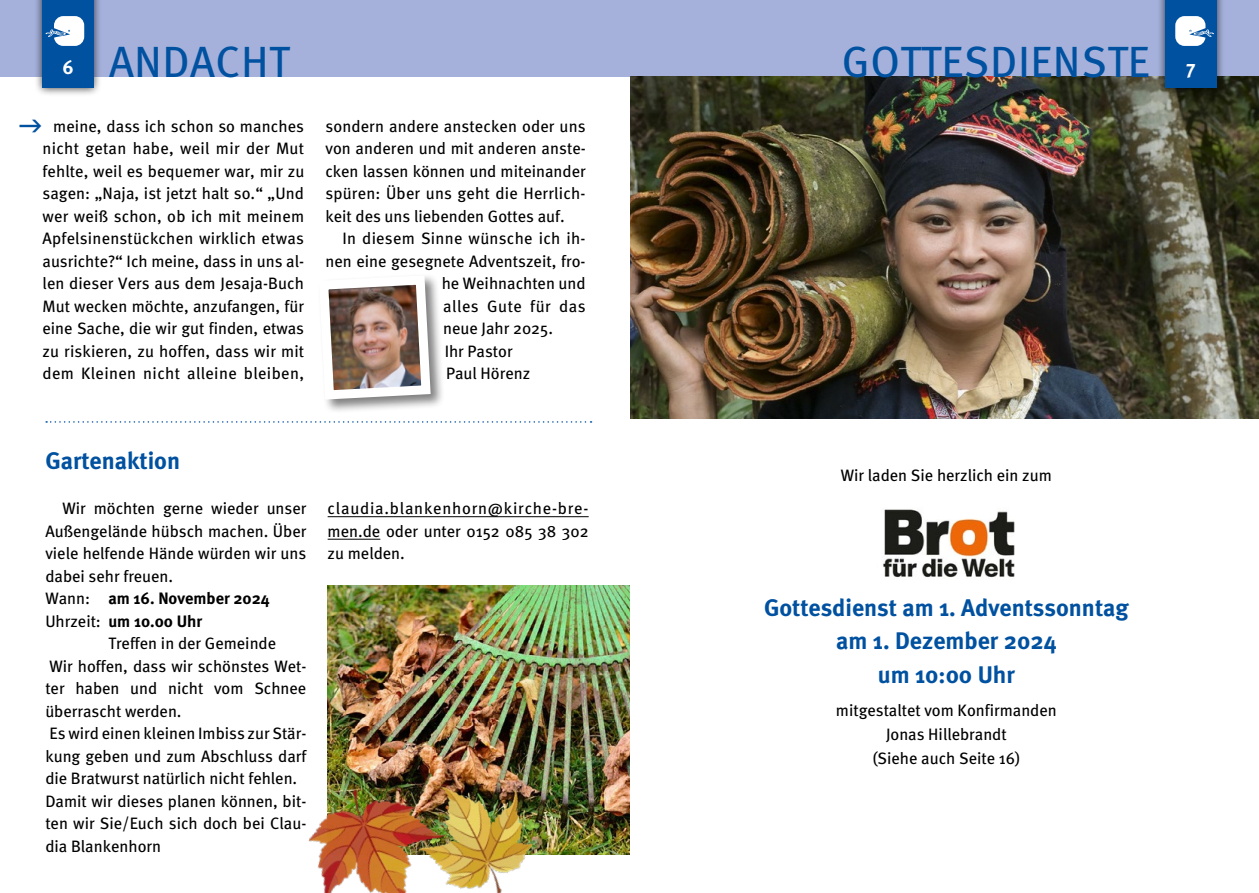
<style>
.page{position:relative;width:1259px;height:893px;background:#fff}
.page>*{position:absolute;margin:0;border:0;box-sizing:border-box;transform-origin:0 0}
.t1{font:43.65px "Meta Book CE Caps";color:#0051a0}
.t2{font:24px/33.8px "Meta Bold CE";color:#0051a0;text-align:center}
.t3{font:19.5px "Meta Bold CE";color:#fff}
.t4{font:16.5px/22.5px "Meta Book CE";color:#000;text-align:justify}
.t5{font:16.5px/22.5px "Meta Bold CE";color:#000}
.t6{font:16.5px "Meta Book CE";letter-spacing:.035em;color:#000}
.s1{font-family:"Meta Book CE"}
</style>
<div class="page">
<div style="left:0;top:0;width:629px;height:77px;background:#a5b1db"></div>
<div style="left:629px;top:0;width:630px;height:77px;background:#a5b1db"></div>
<div style="left:34px;top:0;width:68px;height:97px;background:#000;opacity:.75"></div>
<div style="left:43px;top:0;width:51px;height:88px;background:#0051a0"></div>
<svg style="left:46px;top:16px;width:38px;height:30px"></svg>
<img style="left:630px;top:77px;width:629px;height:342px">
<img style="left:883px;top:509px;width:132px;height:69px">
<div style="left:1156px;top:0;width:69px;height:97px;background:#000;opacity:.75"></div>
<div style="left:1165px;top:0;width:51px;height:88px;background:#0051a0"></div>
<svg style="left:1175px;top:16px;width:39px;height:30px"></svg>
<div style="left:317px;top:273px;width:127px;height:141px;background:#000;opacity:.5"></div>
<img style="left:317px;top:273px;width:118px;height:131px">
<hr style="left:328px;top:516px;width:260px;height:1px;background:#000">
<hr style="left:328px;top:539px;width:52px;height:1px;background:#000">
<svg style="left:46px;top:421px;width:545px;height:2px"></svg>
<img style="left:328px;top:586px;width:301px;height:268px">
<img style="left:308px;top:729px;width:240px;height:164px">
<p class="t3" style="left:62px;top:55px;width:13px">6</p>
<h1 class="t1" style="left:109px;top:35px;width:182px">ANDACHT</h1>
<p class="t4" style="left:43px;top:115px;width:263px;text-indent:11px">meine, dass ich schon so manches nicht getan habe, weil mir der Mut fehlte, weil es bequemer war, mir zu sagen: „Naja, ist jetzt halt so.“ „Und wer weiß schon, ob ich mit meinem Apfelsinenstückchen wirklich etwas ausrichte?“ Ich meine, dass in uns al&shy;len dieser Vers aus dem Jesaja-Buch Mut wecken möchte, anzufangen, für eine Sache, die wir gut finden, etwas zu riskieren, zu hoffen, dass wir mit dem Kleinen nicht alleine bleiben,</p>
<p class="t4" style="left:325px;top:115px;width:262px">sondern andere anstecken oder uns von anderen und mit anderen anste&shy;cken lassen können und miteinander spüren: Über uns geht die Herrlich&shy;keit des uns liebenden Gottes auf.</p>
<p class="t4" style="left:342px;top:228px;width:245px">In diesem Sinne wünsche ich ih-</p>
<p class="t4" style="left:325px;top:250px;width:262px">nen eine gesegnete Adventszeit, fro-</p>
<p class="t4" style="left:442px;top:273px;width:145px">he Weihnachten und</p>
<p class="t6" style="left:443px;top:296px;width:144px">alles Gute für das</p>
<p class="t4" style="left:443px;top:318px;width:111px">neue Jahr 2025.</p>
<p class="t4" style="left:445px;top:340px;width:69px">Ihr Pastor</p>
<p class="t4" style="left:446px;top:363px;width:86px">Paul Hörenz</p>
<h2 class="t2" style="left:45px;top:444px;width:136px">Gartenaktion</h2>
<p class="t4" style="left:45px;top:497px;width:262px;text-indent:17px">Wir möchten gerne wieder unser Außengelände hübsch machen. Über viele helfende Hände würden wir uns dabei sehr freuen.</p>
<p class="t5" style="left:45px;top:587px;width:226px"><span class="s1">Wann:</span> am 16. November 2024<br><span class="s1">Uhrzeit:</span> um 10.00 Uhr</p>
<p class="t4" style="left:45px;top:632px;width:262px;text-align:left;text-indent:63px">Treffen in der Gemeinde<br>Wir hoffen, dass wir schönstes Wet&shy;ter haben und nicht vom Schnee überrascht werden.<br>Es wird einen kleinen Imbiss zur Stär&shy;kung geben und zum Abschluss darf die Bratwurst natürlich nicht fehlen.<br>Damit wir dieses planen können, bit&shy;ten wir Sie/Euch sich doch bei Clau&shy;dia Blankenhorn</p>
<p class="t4" style="left:328px;top:497px;width:262px">claudia.blankenhorn@kirche-bre&shy;men.de oder unter 0152 085 38 302 zu melden.</p>
<h1 class="t1" style="left:841px;top:35px;width:310px">GOTTESDIENSTE</h1>
<p class="t3" style="left:1186px;top:55px;width:11px">7</p>
<p class="t4" style="left:841px;top:464px;width:212px">Wir laden Sie herzlich ein zum</p>
<h2 class="t2" style="left:764px;top:590px;width:366px">Gottesdienst am 1. Adventssonntag am 1. Dezember 2024<br>um 10:00 Uhr</h2>
<p class="t4" style="left:836px;top:698px;width:222px;line-height:24px;text-align:center">mitgestaltet vom Konfirmanden<br>Jonas Hillebrandt<br>(Siehe auch Seite 16)</p>
</div>
